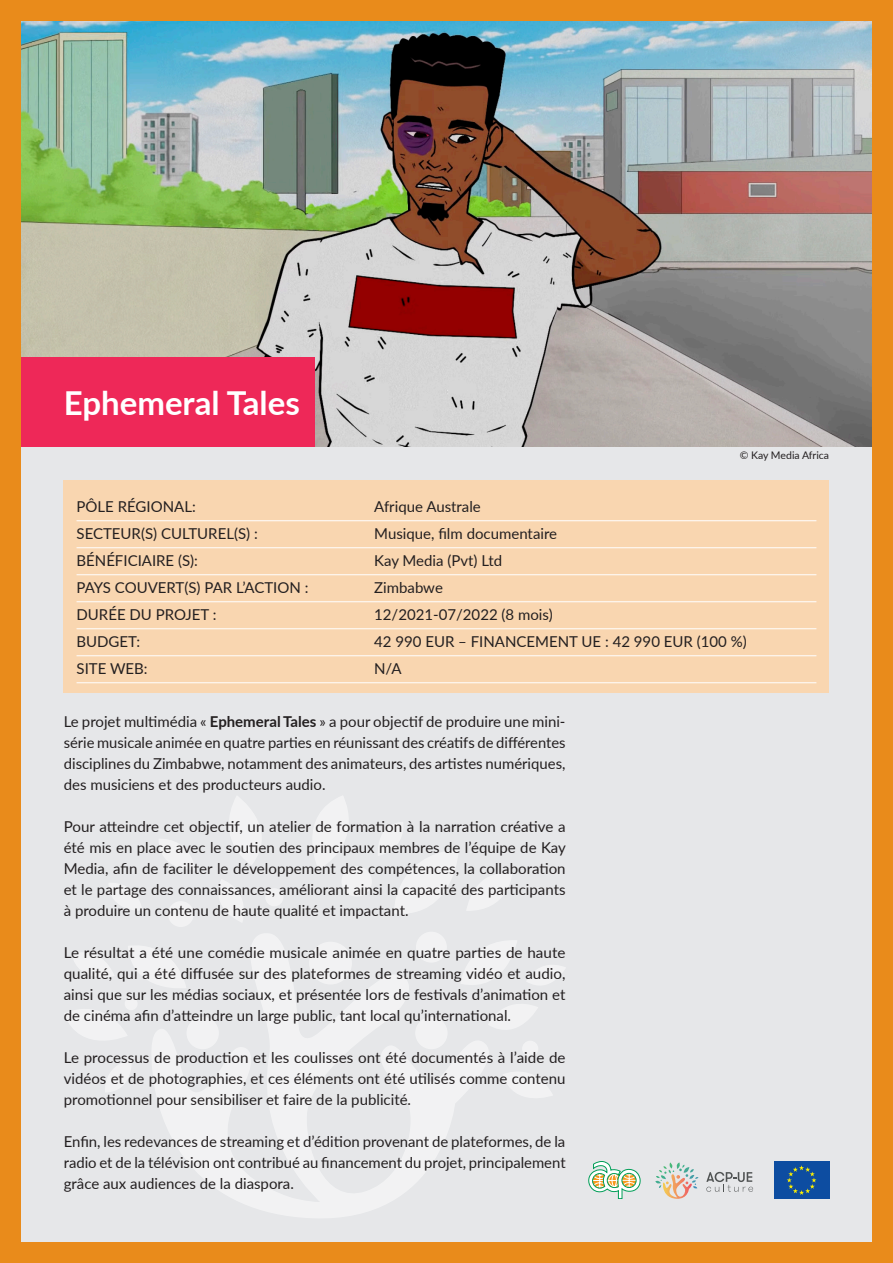
<style>
.page{position:relative;width:893px;height:1263px;background:#e98b1b}
.page>*{position:absolute;margin:0;border:0;box-sizing:border-box;transform-origin:0 0}
.t1{font:700 33px "Lato";color:#fff}
.t2{font:15px/21px "Lato";color:#231f20;text-align:justify}
.t3{font:10.5px "Lato";color:#231f20}
.s1{font-weight:700}
</style>
<div class="page">
<div style="left:21px;top:21px;width:851px;height:1221px;background:#e6e7e9"></div>
<svg style="left:156px;top:934px;width:332px;height:284px"></svg>
<div style="left:187px;top:1017px;width:32px;height:32px;background:#f2f2f3;border-radius:50%"></div>
<div style="left:309px;top:942px;width:43px;height:42px;background:#f2f2f3;border-radius:50%"></div>
<div style="left:415px;top:1017px;width:33px;height:32px;background:#f2f2f3;border-radius:50%"></div>
<svg style="left:229px;top:796px;width:32px;height:69px"></svg>
<svg style="left:503px;top:1072px;width:49px;height:26px"></svg>
<svg style="left:460px;top:938px;width:105px;height:105px"></svg>
<svg style="left:219px;top:880px;width:25px;height:42px"></svg>
<svg style="left:313px;top:796px;width:35px;height:73px"></svg>
<svg style="left:467px;top:874px;width:45px;height:37px"></svg>
<svg style="left:159px;top:839px;width:36px;height:31px"></svg>
<svg style="left:109px;top:883px;width:33px;height:28px"></svg>
<svg style="left:65px;top:937px;width:122px;height:155px"></svg>
<svg style="left:378px;top:822px;width:81px;height:91px"></svg>
<div style="left:265px;top:888px;width:18px;height:18px;background:#f2f2f3;border-radius:50%"></div>
<div style="left:168px;top:901px;width:26px;height:26px;background:#f2f2f3;border-radius:50%"></div>
<div style="left:125px;top:997px;width:13px;height:13px;background:#f2f2f3;border-radius:50%"></div>
<div style="left:416px;top:932px;width:31px;height:30px;background:#f2f2f3;border-radius:50%"></div>
<div style="left:341px;top:866px;width:31px;height:31px;background:#f2f2f3;border-radius:50%"></div>
<div style="left:522px;top:1041px;width:16px;height:16px;background:#f2f2f3;border-radius:50%"></div>
<div style="left:64px;top:480px;width:765px;height:213px;background:#f9d6b0"></div>
<hr style="left:77px;top:520px;width:739px;height:1px;background:#fff">
<hr style="left:77px;top:547px;width:739px;height:1px;background:#fff">
<hr style="left:77px;top:574px;width:739px;height:1px;background:#fff">
<hr style="left:77px;top:601px;width:739px;height:1px;background:#fff">
<hr style="left:77px;top:628px;width:739px;height:1px;background:#fff">
<hr style="left:77px;top:655px;width:739px;height:1px;background:#fff">
<hr style="left:77px;top:682px;width:739px;height:1px;background:#fff">
<svg style="left:588px;top:1161px;width:52px;height:38px"></svg>
<div style="left:774px;top:1162px;width:55px;height:37px;background:#0d4da1"></div>
<svg style="left:787px;top:1165px;width:29px;height:30px"></svg>
<svg style="left:706px;top:1172px;width:47px;height:20px"></svg>
<svg style="left:655px;top:1162px;width:43px;height:37px"></svg>
<img style="left:21px;top:21px;width:851px;height:425px">
<div style="left:21px;top:357px;width:294px;height:89px;background:#ee2858"></div>
<p class="t1" style="left:64px;top:379px;width:238px">Ephemeral Tales</p>
<p class="t3" style="left:740px;top:448px;width:91px">© Kay Media Africa</p>
<p class="t2" style="left:77px;top:495px;width:121px">PÔLE RÉGIONAL:</p>
<p class="t2" style="left:374px;top:495px;width:108px">Afrique Australe</p>
<p class="t2" style="left:77px;top:522px;width:183px">SECTEUR(S) CULTUREL(S) :</p>
<p class="t2" style="left:374px;top:522px;width:184px">Musique, film documentaire</p>
<p class="t2" style="left:77px;top:549px;width:123px">BÉNÉFICIAIRE (S):</p>
<p class="t2" style="left:374px;top:549px;width:130px">Kay Media (Pvt) Ltd</p>
<p class="t2" style="left:77px;top:576px;width:233px">PAYS COUVERT(S) PAR L’ACTION :</p>
<p class="t2" style="left:374px;top:576px;width:70px">Zimbabwe</p>
<p class="t2" style="left:77px;top:603px;width:142px">DURÉE DU PROJET :</p>
<p class="t2" style="left:374px;top:603px;width:180px">12/2021-07/2022 (8 mois)</p>
<p class="t2" style="left:77px;top:630px;width:65px">BUDGET:</p>
<p class="t2" style="left:374px;top:630px;width:374px">42 990 EUR – FINANCEMENT UE : 42 990 EUR (100 %)</p>
<p class="t2" style="left:77px;top:657px;width:73px">SITE WEB:</p>
<p class="t2" style="left:374px;top:657px;width:29px">N/A</p>
<p class="t2" style="left:64px;top:710px;width:503px">Le projet multimédia « <span class="s1">Ephemeral Tales</span> » a pour objectif de produire une mini&shy;série musicale animée en quatre parties en réunissant des créatifs de différentes disciplines du Zimbabwe, notamment des animateurs, des artistes numériques, des musiciens et des producteurs audio.</p>
<p class="t2" style="left:64px;top:815px;width:504px">Pour atteindre cet objectif, un atelier de formation à la narration créative a été mis en place avec le soutien des principaux membres de l’équipe de Kay Media, afin de faciliter le développement des compétences, la collaboration et le partage des connaissances, améliorant ainsi la capacité des participants à produire un contenu de haute qualité et impactant.</p>
<p class="t2" style="left:64px;top:941px;width:503px">Le résultat a été une comédie musicale animée en quatre parties de haute qualité, qui a été diffusée sur des plateformes de streaming vidéo et audio, ainsi que sur les médias sociaux, et présentée lors de festivals d’animation et de cinéma afin d’atteindre un large public, tant local qu’international.</p>
<p class="t2" style="left:64px;top:1046px;width:503px">Le processus de production et les coulisses ont été documentés à l’aide de vidéos et de photographies, et ces éléments ont été utilisés comme contenu promotionnel pour sensibiliser et faire de la publicité.</p>
<p class="t2" style="left:64px;top:1130px;width:503px">Enfin, les redevances de streaming et d’édition provenant de plateformes, de la radio et de la télévision ont contribué au financement du projet, principalement grâce aux audiences de la diaspora.</p>
</div>
